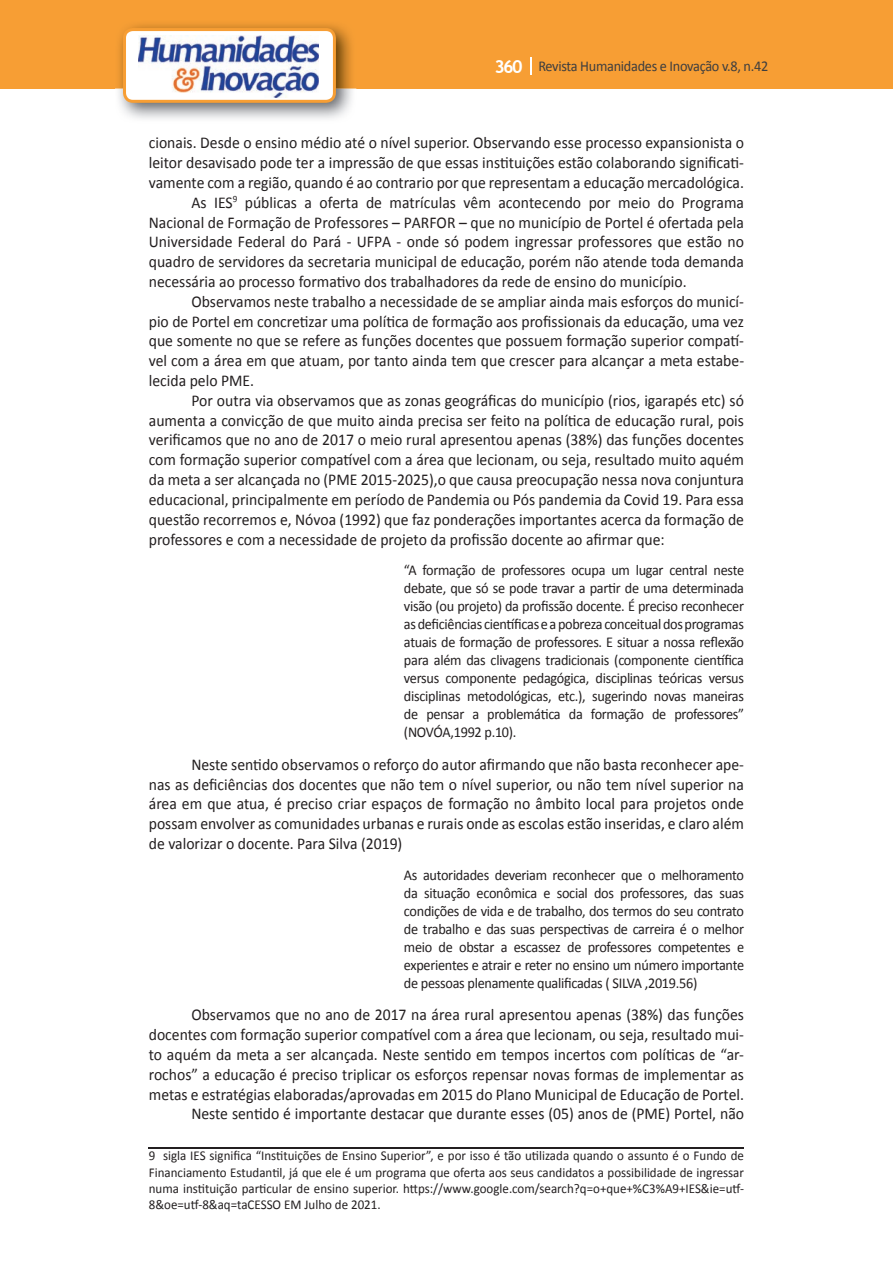
<style>
.page{position:relative;width:893px;height:1263px;background:#fff}
.page>*{position:absolute;margin:0;border:0;box-sizing:border-box;transform-origin:0 0}
.t1{font:16.5px/19.8px "Calibri";color:#231f20;text-align:justify;scale:.95 1}
.t2{font:15px/18px "Calibri";letter-spacing:-.02em;color:#231f20;text-align:justify;scale:.95 1}
.t3{font:15px "Calibri";letter-spacing:-.02em;color:#3e3e3f;scale:.95 1}
.t4{font:13.5px/16.2px "Calibri";color:#231f20;text-align:justify;scale:.96 1}
.s1{font-family:"Trebuchet MS";font-weight:700;font-size:18px;color:#fff}
</style>
<div class="page">
<div style="left:0;top:0;width:893px;height:88px;background:#f79e34"></div>
<svg style="left:530px;top:57px;width:2px;height:18px"></svg>
<img style="left:115px;top:24px;width:241px;height:95px">
<svg style="left:123px;top:28px;width:213px;height:75px"></svg>
<hr style="left:149px;top:1148px;width:595px;height:1px;background:#231f20">
<p class="t3" style="left:495px;top:57px;width:290px"><span class="s1">360</span> Revista Humanidades e Inovação v.8, n.42</p>
<p class="t1" style="left:149px;top:133px;width:628px">cionais. Desde o ensino médio até o nível superior. Observando esse processo expansionista o</p>
<p class="t1" style="left:149px;top:153px;width:628px">leitor desavisado pode ter a impressão de que essas instituições estão colaborando significati-</p>
<p class="t1" style="left:149px;top:173px;width:628px">vamente com a região, quando é ao contrario por que representam a educação mercadológica.</p>
<p class="t1" style="left:191px;top:193px;width:583px">As IES<sup>9</sup> públicas a oferta de matrículas vêm acontecendo por meio do Programa</p>
<p class="t1" style="left:149px;top:212px;width:628px">Nacional de Formação de Professores – PARFOR – que no município de Portel é ofertada pela</p>
<p class="t1" style="left:149px;top:232px;width:628px">Universidade Federal do Pará - UFPA - onde só podem ingressar professores que estão no</p>
<p class="t1" style="left:149px;top:252px;width:628px">quadro de servidores da secretaria municipal de educação, porém não atende toda demanda</p>
<p class="t1" style="left:149px;top:272px;width:568px">necessária ao processo formativo dos trabalhadores da rede de ensino do município.</p>
<p class="t1" style="left:191px;top:292px;width:583px">Observamos neste trabalho a necessidade de se ampliar ainda mais esforços do municí-</p>
<p class="t1" style="left:149px;top:311px;width:628px">pio de Portel em concretizar uma política de formação aos profissionais da educação, uma vez</p>
<p class="t1" style="left:149px;top:331px;width:628px">que somente no que se refere as funções docentes que possuem formação superior compatí-</p>
<p class="t1" style="left:149px;top:351px;width:628px">vel com a área em que atuam, por tanto ainda tem que crescer para alcançar a meta estabe-</p>
<p class="t1" style="left:149px;top:371px;width:112px">lecida pelo PME.</p>
<p class="t1" style="left:191px;top:391px;width:583px">Por outra via observamos que as zonas geográficas do município (rios, igarapés etc) só</p>
<p class="t1" style="left:149px;top:410px;width:628px">aumenta a convicção de que muito ainda precisa ser feito na política de educação rural, pois</p>
<p class="t1" style="left:149px;top:430px;width:628px">verificamos que no ano de 2017 o meio rural apresentou apenas (38%) das funções docentes</p>
<p class="t1" style="left:149px;top:450px;width:628px">com formação superior compatível com a área que lecionam, ou seja, resultado muito aquém</p>
<p class="t1" style="left:149px;top:470px;width:628px">da meta a ser alcançada no (PME 2015-2025),o que causa preocupação nessa nova conjuntura</p>
<p class="t1" style="left:149px;top:490px;width:628px">educacional, principalmente em período de Pandemia ou Pós pandemia da Covid 19. Para essa</p>
<p class="t1" style="left:149px;top:509px;width:628px">questão recorremos e, Nóvoa (1992) que faz ponderações importantes acerca da formação de</p>
<p class="t1" style="left:149px;top:529px;width:545px">professores e com a necessidade de projeto da profissão docente ao afirmar que:</p>
<p class="t2" style="left:404px;top:561px;width:360px">“A formação de professores ocupa um lugar central neste debate, que só se pode travar a partir de uma determinada visão (ou projeto) da profissão docente. É preciso reconhecer as deficiências científicas e a pobreza conceitual dos programas atuais de formação de professores. E situar a nossa reflexão para além das clivagens tradicionais (componente científica versus componente pedagógica, disciplinas teóricas versus disciplinas metodológicas, etc.), sugerindo novas maneiras de pensar a problemática da formação de professores” (NOVÓA,1992 p.10).</p>
<p class="t1" style="left:149px;top:754px;width:628px;text-indent:43px">Neste sentido observamos o reforço do autor afirmando que não basta reconhecer ape&shy;nas as deficiências dos docentes que não tem o nível superior, ou não tem nível superior na área em que atua, é preciso criar espaços de formação no âmbito local para projetos onde possam envolver as comunidades urbanas e rurais onde as escolas estão inseridas, e claro além de valorizar o docente. Para Silva (2019)</p>
<p class="t2" style="left:404px;top:866px;width:360px">As autoridades deveriam reconhecer que o melhoramento da situação econômica e social dos professores, das suas condições de vida e de trabalho, dos termos do seu contrato de trabalho e das suas perspectivas de carreira é o melhor meio de obstar a escassez de professores competentes e experientes e atrair e reter no ensino um número importante de pessoas plenamente qualificadas ( SILVA ,2019.56)</p>
<p class="t1" style="left:149px;top:1005px;width:628px;text-align:right">Observamos que no ano de 2017 na área rural apresentou apenas (38%) das funções docentes com formação superior compatível com a área que lecionam, ou seja, resultado mui&shy;to aquém da meta a ser alcançada. Neste sentido em tempos incertos com políticas de “ar&shy;rochos” a educação é preciso triplicar os esforços repensar novas formas de implementar as metas e estratégias elaboradas/aprovadas em 2015 do Plano Municipal de Educação de Portel.<br>Neste sentido é importante destacar que durante esses (05) anos de (PME) Portel, não</p>
<p class="t4" style="left:149px;top:1148px;width:621px">9 sigla IES significa “Instituições de Ensino Superior”, e por isso é tão utilizada quando o assunto é o Fundo de Financiamento Estudantil, já que ele é um programa que oferta aos seus candidatos a possibilidade de ingressar numa instituição particular de ensino superior. https://www.google.com/search?q=o+que+%C3%A9+IES&amp;ie=utf-8&amp;oe=utf-8&amp;aq=taCESSO EM Julho de 2021.</p>
</div>
